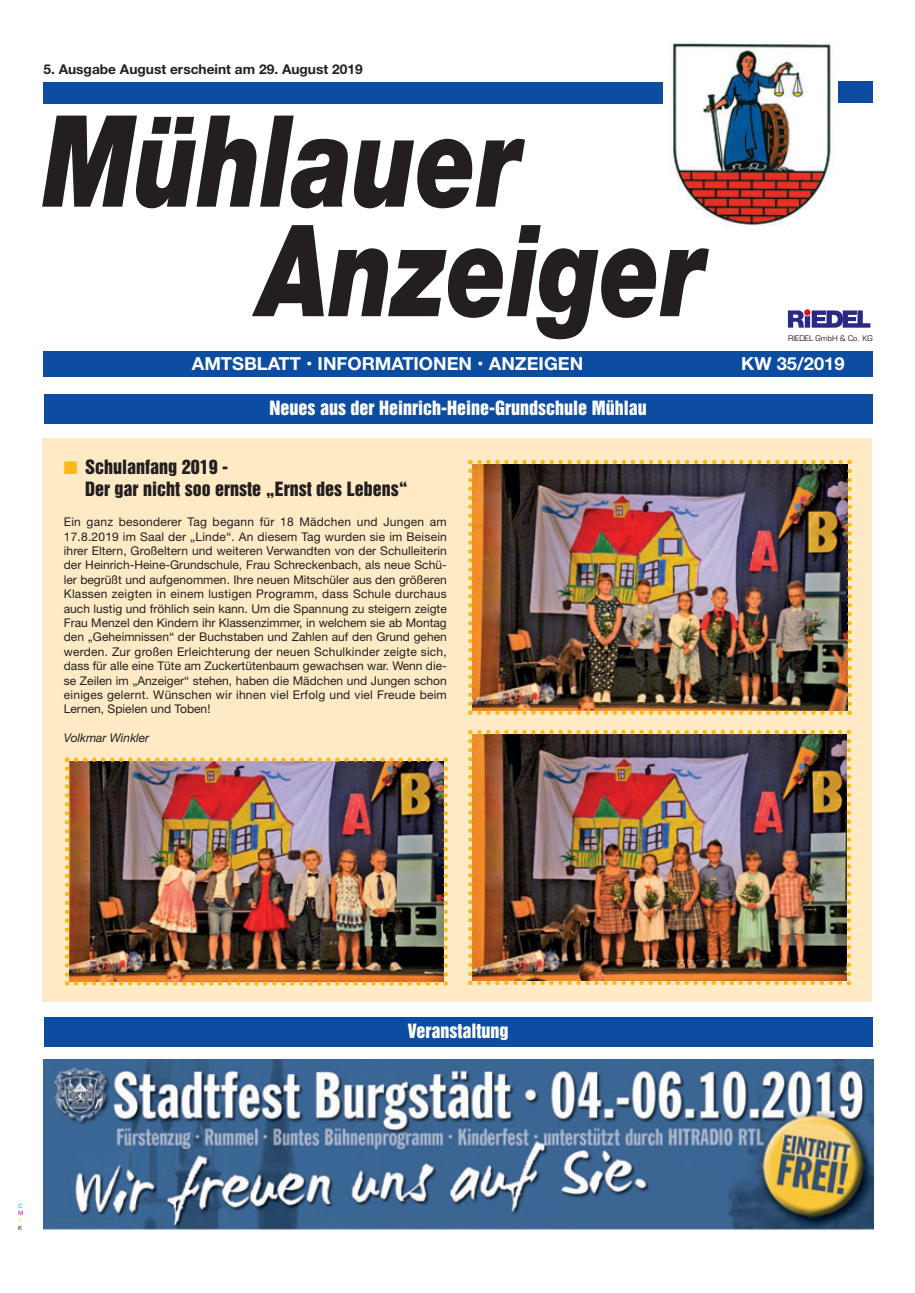
<style>
.page{position:relative;width:915px;height:1293px;background:#fff}
.page>*{position:absolute;margin:0;border:0;box-sizing:border-box;transform-origin:0 0}
.t1{font:italic 900 127.5px/109.5px "Helvetica Neue";color:#231f20;scale:.76 1}
.t2{font:18px "Helvetica Inserat";color:#fff}
.t3{font:18px/22.4px "Helvetica Inserat";color:#231f20}
.t4{font:700 18px "Helvetica Neue";color:#fff}
.t5{font:700 13.5px "Helvetica Neue";color:#231f20}
.t6{font:12px/14.4px "Helvetica Neue";letter-spacing:.02em;color:#231f20;text-align:justify}
.t7{font:italic 12px "Helvetica Neue";color:#231f20}
.t8{font:7.5px "Eurostile";color:#231f20}
.t9{font:6px "Helvetica Neue";color:#00aeef}
.t10{font:6px "Helvetica Neue";color:#ed028c}
.t11{font:6px "Helvetica Neue";color:#fff101}
.t12{font:6px "Helvetica Neue";color:#231f20}
.s1{color:#fcb814}
</style>
<div class="page">
<div style="left:43px;top:438px;width:829px;height:564px;background:#feeac4"></div>
<div style="left:43px;top:82px;width:619px;height:21px;background:#0d4da1"></div>
<div style="left:838px;top:82px;width:34px;height:21px;background:#0d4da1"></div>
<div style="left:43px;top:351px;width:829px;height:26px;background:#0d4da1"></div>
<img style="left:670px;top:42px;width:161px;height:184px">
<svg style="left:787px;top:310px;width:83px;height:18px"></svg>
<img style="left:43px;top:1059px;width:830px;height:170px">
<div style="left:44px;top:1017px;width:828px;height:29px;background:#0d4da1"></div>
<div style="left:44px;top:394px;width:828px;height:30px;background:#0d4da1"></div>
<img style="left:468px;top:460px;width:383px;height:255px">
<img style="left:65px;top:757px;width:382px;height:228px">
<img style="left:468px;top:730px;width:382px;height:255px">
<p class="t5" style="left:43px;top:65px;width:320px">5. Ausgabe August erscheint am 29. August 2019</p>
<h1 class="t1" style="left:259px;top:117px;width:587px;text-indent:-216px">Mühlauer<br>Anzeiger</h1>
<h2 class="t4" style="left:192px;top:357px;width:393px">AMTSBLATT • INFORMATIONEN • ANZEIGEN</h2>
<h2 class="t4" style="left:741px;top:357px;width:105px">KW 35/2019</h2>
<p class="t8" style="left:787px;top:335px;width:86px">RIEDEL GmbH &amp; Co. KG</p>
<h2 class="t2" style="left:269px;top:401px;width:378px">Neues aus der Heinrich-Heine-Grundschule Mühlau</h2>
<h2 class="t3" style="left:85px;top:456px;width:324px;text-indent:-21px"><span class="s1">■</span> Schulanfang 2019 -<br>Der gar nicht soo ernste „Ernst des Lebens“</h2>
<p class="t6" style="left:64px;top:516px;width:384px">Ein ganz besonderer Tag begann für 18 Mädchen und Jungen am 17.8.2019 im Saal der „Linde“. An diesem Tag wurden sie im Beisein ihrer Eltern, Großeltern und weiteren Verwandten von der Schulleiterin der Heinrich-Heine-Grundschule, Frau Schreckenbach, als neue Schü&shy;ler begrüßt und aufgenommen. Ihre neuen Mitschüler aus den größeren Klassen zeigten in einem lustigen Programm, dass Schule durchaus auch lustig und fröhlich sein kann. Um die Spannung zu steigern zeigte Frau Menzel den Kindern ihr Klassenzimmer, in welchem sie ab Montag den „Geheimnissen“ der Buchstaben und Zahlen auf den Grund gehen werden. Zur großen Erleichterung der neuen Schulkinder zeigte sich, dass für alle eine Tüte am Zuckertütenbaum gewachsen war. Wenn die&shy;se Zeilen im „Anzeiger“ stehen, haben die Mädchen und Jungen schon einiges gelernt. Wünschen wir ihnen viel Erfolg und viel Freude beim Lernen, Spielen und Toben!</p>
<p class="t7" style="left:64px;top:733px;width:87px">Volkmar Winkler</p>
<p class="t9" style="left:18px;top:1203px;width:6px">C</p>
<p class="t10" style="left:18px;top:1211px;width:7px">M</p>
<p class="t11" style="left:18px;top:1218px;width:5px">Y</p>
<p class="t12" style="left:18px;top:1225px;width:6px">K</p>
<h2 class="t2" style="left:408px;top:1023px;width:102px">Veranstaltung</h2>
</div>
